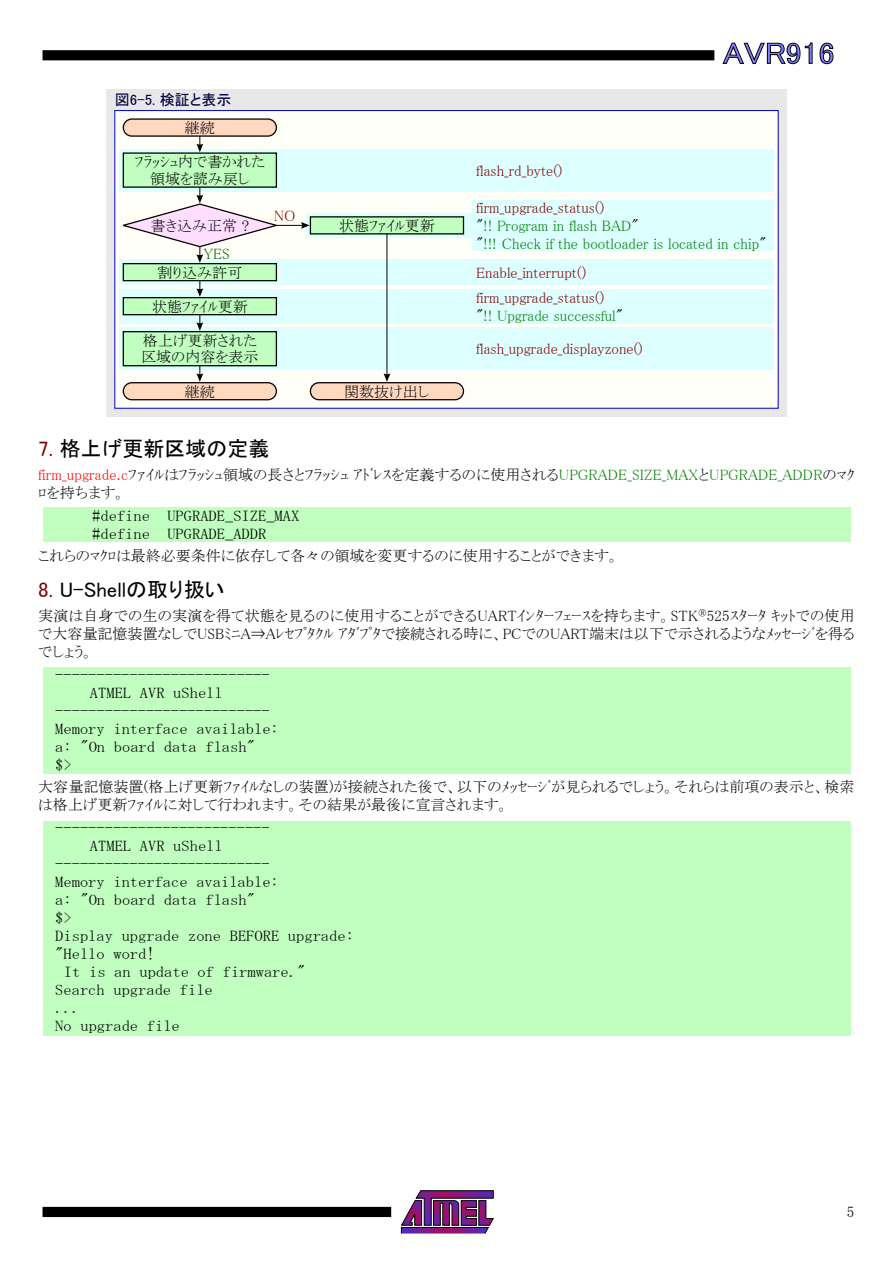
<style>
.page{position:relative;width:893px;height:1263px;background:#fff}
.page>*{position:absolute;margin:0;border:0;box-sizing:border-box;transform-origin:0 0}
.t1{font:30px "MS P Gothic";color:#8080ff;scale:1.1 1}
.t2{font:21px "MS P Gothic";color:#000}
.t3{font:15px/18px "MS P Mincho";letter-spacing:.005em;color:#000}
.t4{font:15px/18px "MS Mincho";color:#000;scale:1.1 1}
.t5{font:15px/18px "MS P Mincho";color:#800000}
.t6{font:15px/18px "MS P Mincho";color:#008000}
.t7{font:15px "MS P Gothic";color:#000040}
.t8{font:15px "MS P Mincho";color:#006000}
.s1{color:#800000}
.s2{color:#000}
.s3{color:#008000}
.s4{color:#f00}
</style>
<div class="page">
<svg style="left:401px;top:1190px;width:93px;height:44px"></svg>
<div style="left:43px;top:1207px;width:348px;height:10px;background:#000"></div>
<div style="left:43px;top:50px;width:671px;height:10px;background:#000"></div>
<svg style="left:723px;top:43px;width:89px;height:21px"></svg>
<svg style="left:820px;top:43px;width:13px;height:21px"></svg>
<div style="left:106px;top:89px;width:681px;height:328px;background:#e8e8e8"></div>
<div style="left:115px;top:111px;width:663px;height:297px;background:#fffff7"></div>
<div style="left:119px;top:327px;width:655px;height:43px;background:#deffff"></div>
<div style="left:119px;top:289px;width:655px;height:34px;background:#deffff"></div>
<div style="left:119px;top:259px;width:655px;height:26px;background:#deffff"></div>
<div style="left:119px;top:149px;width:655px;height:42px;background:#deffff"></div>
<div style="left:123px;top:119px;width:153px;height:17px;background:#ffd8c0;border-radius:9px"></div>
<div style="left:123px;top:118px;width:154px;height:19px;border:1px solid #000;border-radius:9px"></div>
<div style="left:123px;top:153px;width:153px;height:34px;background:#c0ffc0"></div>
<div style="left:123px;top:264px;width:153px;height:17px;background:#c0ffc0"></div>
<div style="left:123px;top:263px;width:154px;height:18px;border:1px solid #000"></div>
<div style="left:123px;top:298px;width:153px;height:17px;background:#c0ffc0"></div>
<div style="left:123px;top:297px;width:154px;height:18px;border:1px solid #000"></div>
<div style="left:123px;top:332px;width:153px;height:34px;background:#c0ffc0"></div>
<div style="left:123px;top:331px;width:154px;height:35px;border:1px solid #000"></div>
<div style="left:123px;top:383px;width:153px;height:17px;background:#ffd8c0;border-radius:9px"></div>
<div style="left:123px;top:382px;width:154px;height:18px;border:1px solid #000;border-radius:9px"></div>
<div style="left:310px;top:383px;width:153px;height:17px;background:#ffd8c0;border-radius:9px"></div>
<div style="left:310px;top:382px;width:154px;height:18px;border:1px solid #000;border-radius:9px"></div>
<svg style="left:196px;top:136px;width:7px;height:16px"></svg>
<svg style="left:122px;top:187px;width:159px;height:76px"></svg>
<svg style="left:196px;top:281px;width:7px;height:16px"></svg>
<svg style="left:196px;top:315px;width:7px;height:16px"></svg>
<svg style="left:196px;top:366px;width:7px;height:16px"></svg>
<hr style="left:387px;top:234px;width:1px;height:144px;background:#000">
<svg style="left:384px;top:373px;width:6px;height:9px"></svg>
<hr style="left:276px;top:225px;width:30px;height:1px;background:#000">
<svg style="left:301px;top:200px;width:473px;height:51px"></svg>
<div style="left:43px;top:508px;width:807px;height:34px;background:#c0ffc0"></div>
<div style="left:43px;top:668px;width:807px;height:106px;background:#c0ffc0"></div>
<div style="left:43px;top:821px;width:807px;height:215px;background:#c0ffc0"></div>
<p class="t7" style="left:115px;top:92px;width:118px">図6-5. 検証と表示</p>
<p class="t3" style="left:185px;top:119px;width:32px">継続</p>
<p class="t3" style="left:135px;top:154px;width:132px;line-height:16.5px;text-align:center">ﾌﾗｯｼｭ内で書かれた領域を読み戻し</p>
<p class="t3" style="left:150px;top:216px;width:100px">書き込み正常 ?</p>
<p class="t3" style="left:158px;top:263px;width:86px">割り込み許可</p>
<p class="t3" style="left:152px;top:297px;width:97px">状態ﾌｧｲﾙ更新</p>
<p class="t8" style="left:204px;top:246px;width:27px">YES</p>
<p class="t5" style="left:274px;top:207px;width:23px">NO</p>
<p class="t3" style="left:339px;top:216px;width:97px">状態ﾌｧｲﾙ更新</p>
<p class="t3" style="left:141px;top:332px;width:119px;line-height:16.5px">格上げ更新された区域の内容を表示</p>
<p class="t3" style="left:185px;top:382px;width:32px">継続</p>
<p class="t3" style="left:344px;top:382px;width:87px">関数抜け出し</p>
<p class="t5" style="left:476px;top:161px;width:88px">flash_rd_byte()</p>
<h1 class="t1" style="left:723px;top:38px;width:103px">AVR916</h1>
<p class="t6" style="left:476px;top:198px;width:291px"><span class="s1">firm_upgrade_status()<br></span><span class="s2">"</span>!! Program in flash BAD<span class="s2">"<br>"</span>!!! Check if the bootloader is located in chip<span class="s2">"</span></p>
<p class="t5" style="left:476px;top:263px;width:112px">Enable_interrupt()</p>
<p class="t5" style="left:476px;top:288px;width:148px">firm_upgrade_status() <span class="s2">"</span><span class="s3">!! Upgrade successful</span><span class="s2">"</span></p>
<p class="t5" style="left:476px;top:340px;width:168px">flash_upgrade_displayzone()</p>
<h2 class="t2" style="left:38px;top:438px;width:233px"><span class="s1">7.</span> 格上げ更新区域の定義</h2>
<p class="t3" style="left:38px;top:466px;width:818px"><span class="s4">firm_upgrade.c</span>ﾌｧｲﾙはﾌﾗｯｼｭ領域の長さとﾌﾗｯｼｭ ｱﾄﾞﾚｽを定義するのに使用される<span class="s3">UPGRADE_SIZE_MAX</span>と<span class="s3">UPGRADE_ADDR</span>のﾏｸﾛを持ちます。</p>
<p class="t4" style="left:92px;top:506px;width:190px">#define UPGRADE_SIZE_MAX #define UPGRADE_ADDR</p>
<p class="t3" style="left:38px;top:547px;width:582px">これらのﾏｸﾛは最終必要条件に依存して各々の領域を変更するのに使用することができます。</p>
<h2 class="t2" style="left:38px;top:579px;width:188px"><span class="s1">8.</span> U-Shellの取り扱い</h2>
<p class="t3" style="left:38px;top:607px;width:818px;text-align:justify">実演は自身での生の実演を得て状態を見るのに使用することができるUARTｲﾝﾀｰﾌｪｰｽを持ちます。STK<sup>®</sup>525ｽﾀｰﾀ ｷｯﾄでの使用で大容量記憶装置なしでUSBﾐﾆA⇒Aﾚｾﾌﾟﾀｸﾙ ｱﾀﾞﾌﾟﾀで接続される時に、PCでのUART端末は以下で示されるようなﾒｯｾｰｼﾞを得るでしょう。</p>
<p class="t4" style="left:55px;top:665px;width:197px">--------------------------</p>
<p class="t4" style="left:90px;top:683px;width:122px">ATMEL AVR uShell</p>
<p class="t4" style="left:55px;top:701px;width:197px">--------------------------</p>
<p class="t4" style="left:55px;top:719px;width:205px">Memory interface available:</p>
<p class="t4" style="left:55px;top:737px;width:183px">a: "On board data flash"</p>
<p class="t4" style="left:55px;top:755px;width:16px">$&gt;</p>
<p class="t3" style="left:38px;top:778px;width:818px">大容量記憶装置(格上げ更新ﾌｧｲﾙなしの装置)が接続された後で、以下のﾒｯｾｰｼﾞが見られるでしょう。それらは前項の表示と、検索は格上げ更新ﾌｧｲﾙに対して行われます。その結果が最後に宣言されます。</p>
<p class="t4" style="left:55px;top:818px;width:197px">--------------------------</p>
<p class="t4" style="left:90px;top:836px;width:122px">ATMEL AVR uShell</p>
<p class="t4" style="left:55px;top:854px;width:197px">--------------------------</p>
<p class="t4" style="left:55px;top:872px;width:205px">Memory interface available:</p>
<p class="t4" style="left:55px;top:890px;width:183px">a: "On board data flash"</p>
<p class="t4" style="left:55px;top:908px;width:16px">$&gt;</p>
<p class="t4" style="left:55px;top:926px;width:273px">Display upgrade zone BEFORE upgrade:</p>
<p class="t4" style="left:55px;top:944px;width:92px">"Hello word!</p>
<p class="t4" style="left:64px;top:962px;width:221px">It is an update of firmware."</p>
<p class="t4" style="left:55px;top:980px;width:145px">Search upgrade file</p>
<p class="t4" style="left:55px;top:998px;width:24px">...</p>
<p class="t4" style="left:55px;top:1016px;width:115px">No upgrade file</p>
<p class="t3" style="left:847px;top:1202px;width:9px">5</p>
</div>
